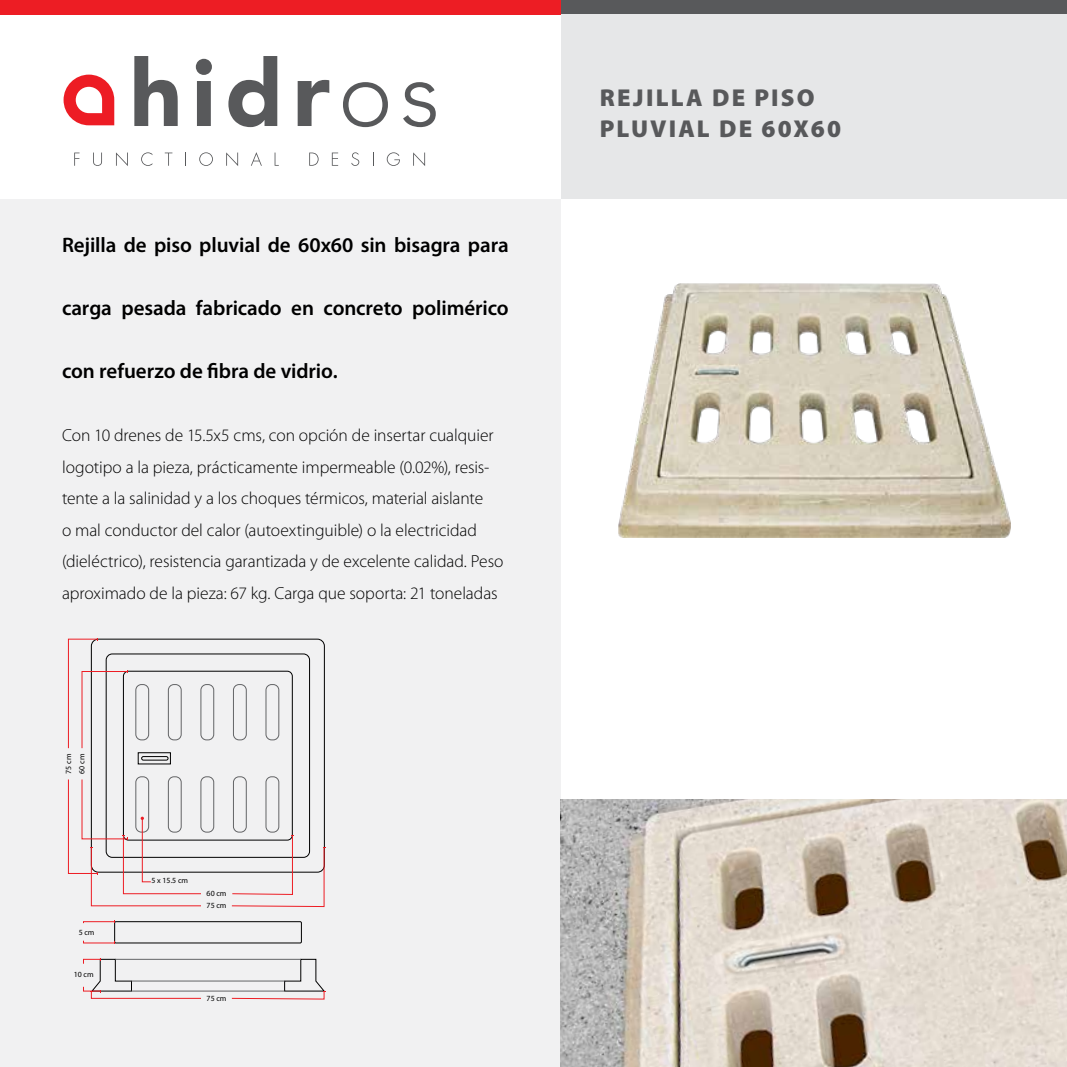
<style>
.page{position:relative;width:1067px;height:1067px;background:#fff}
.page>*{position:absolute;margin:0;border:0;box-sizing:border-box;transform-origin:0 0}
.t1{font:900 24.5px/31.5px "Myriad Pro";letter-spacing:.085em;color:#58595b}
.t2{font:600 21px "Myriad Pro";letter-spacing:-.005em;color:#000}
.t3{font:300 17.5px/31.5px "Myriad Pro";letter-spacing:-.005em;color:#000}
.t4{font:7.88px/13px "Myriad Pro";color:#000}
</style>
<div class="page">
<div style="left:0;top:199px;width:561px;height:868px;background:#f1f1f2"></div>
<svg style="left:64px;top:75px;width:50px;height:50px"></svg>
<svg style="left:134px;top:56px;width:44px;height:70px"></svg>
<svg style="left:196px;top:59px;width:16px;height:67px"></svg>
<svg style="left:228px;top:56px;width:49px;height:71px"></svg>
<svg style="left:298px;top:80px;width:31px;height:46px"></svg>
<svg style="left:343px;top:82px;width:45px;height:45px"></svg>
<svg style="left:403px;top:82px;width:33px;height:45px"></svg>
<svg style="left:74px;top:152px;width:6px;height:14px"></svg>
<svg style="left:93px;top:152px;width:9px;height:14px"></svg>
<svg style="left:116px;top:152px;width:12px;height:14px"></svg>
<svg style="left:141px;top:152px;width:11px;height:14px"></svg>
<svg style="left:165px;top:152px;width:7px;height:14px"></svg>
<svg style="left:185px;top:152px;width:1px;height:14px"></svg>
<svg style="left:199px;top:152px;width:14px;height:14px"></svg>
<svg style="left:226px;top:152px;width:12px;height:14px"></svg>
<svg style="left:251px;top:152px;width:11px;height:14px"></svg>
<svg style="left:274px;top:152px;width:5px;height:14px"></svg>
<svg style="left:309px;top:152px;width:9px;height:14px"></svg>
<svg style="left:332px;top:152px;width:6px;height:14px"></svg>
<svg style="left:351px;top:152px;width:8px;height:14px"></svg>
<svg style="left:373px;top:152px;width:1px;height:14px"></svg>
<svg style="left:387px;top:152px;width:13px;height:14px"></svg>
<svg style="left:413px;top:152px;width:12px;height:14px"></svg>
<img style="left:618px;top:283px;width:392px;height:254px">
<div style="left:0;top:0;width:561px;height:15px;background:#ed1d24"></div>
<div style="left:561px;top:0;width:506px;height:15px;background:#58595b"></div>
<div style="left:561px;top:15px;width:506px;height:184px;background:#e6e7e8"></div>
<img style="left:561px;top:799px;width:506px;height:268px">
<div style="left:106px;top:653px;width:204px;height:204px;border:1px solid #000;border-radius:6px"></div>
<div style="left:123px;top:671px;width:170px;height:169px;border:1px solid #000;border-radius:5px"></div>
<hr style="left:115px;top:959px;width:186px;height:1px;background:#636466">
<hr style="left:131px;top:980px;width:154px;height:1px;background:#636466">
<hr style="left:131px;top:990px;width:154px;height:1px;background:#636466">
<div style="left:114px;top:921px;width:188px;height:22px;border:1px solid #000"></div>
<div style="left:136px;top:776px;width:13px;height:56px;border:1px solid #636466;border-radius:6px"></div>
<div style="left:168px;top:776px;width:13px;height:56px;border:1px solid #636466;border-radius:6px"></div>
<div style="left:201px;top:776px;width:13px;height:56px;border:1px solid #636466;border-radius:6px"></div>
<div style="left:233px;top:776px;width:13px;height:56px;border:1px solid #636466;border-radius:6px"></div>
<div style="left:266px;top:776px;width:13px;height:56px;border:1px solid #636466;border-radius:6px"></div>
<div style="left:136px;top:684px;width:13px;height:56px;border:1px solid #636466;border-radius:6px"></div>
<div style="left:168px;top:684px;width:13px;height:56px;border:1px solid #636466;border-radius:6px"></div>
<div style="left:201px;top:684px;width:13px;height:56px;border:1px solid #636466;border-radius:6px"></div>
<div style="left:233px;top:684px;width:13px;height:56px;border:1px solid #636466;border-radius:6px"></div>
<div style="left:266px;top:684px;width:13px;height:56px;border:1px solid #636466;border-radius:6px"></div>
<div style="left:138px;top:752px;width:33px;height:12px;border:1px solid #000"></div>
<div style="left:141px;top:756px;width:27px;height:4px;border:1px solid #000;border-radius:2px"></div>
<svg style="left:68px;top:638px;width:60px;height:110px"></svg>
<svg style="left:231px;top:835px;width:94px;height:72px"></svg>
<svg style="left:231px;top:958px;width:94px;height:41px"></svg>
<svg style="left:83px;top:940px;width:32px;height:4px"></svg>
<svg style="left:83px;top:920px;width:32px;height:3px"></svg>
<svg style="left:68px;top:779px;width:133px;height:127px"></svg>
<svg style="left:83px;top:958px;width:118px;height:40px"></svg>
<p class="t2" style="left:62px;top:233px;width:448px">Rejilla de piso pluvial de 60x60 sin bisagra para</p>
<p class="t2" style="left:62px;top:296px;width:448px">carga pesada fabricado en concreto polimérico</p>
<p class="t2" style="left:62px;top:359px;width:277px">con refuerzo de fibra de vidrio.</p>
<p class="t3" style="left:62px;top:420px;width:443px">Con 10 drenes de 15.5x5 cms, con opción de insertar cualquier logotipo a la pieza, prácticamente impermeable (0.02%), resis&shy;tente a la salinidad y a los choques térmicos, material aislante<br>o mal conductor del calor (autoextinguible) o la electricidad (dieléctrico), resistencia garantizada y de excelente calidad. Peso aproximado de la pieza: 67 kg. Carga que soporta: 21 toneladas</p>
<p class="t4" style="left:62px;top:773px;width:21px;rotate:-90deg">75 cm<br>60 cm</p>
<p class="t4" style="left:79px;top:926px;width:17px">5 cm</p>
<p class="t4" style="left:74px;top:968px;width:21px">10 cm</p>
<p class="t4" style="left:151px;top:874px;width:38px">5 x 15.5 cm</p>
<p class="t4" style="left:207px;top:887px;width:21px;line-height:12.1px">60 cm<br>75 cm</p>
<p class="t4" style="left:207px;top:991px;width:21px">75 cm</p>
<h1 class="t1" style="left:599px;top:82px;width:243px">REJILLA DE PISO<br>PLUVIAL DE 60X60</h1>
</div>
